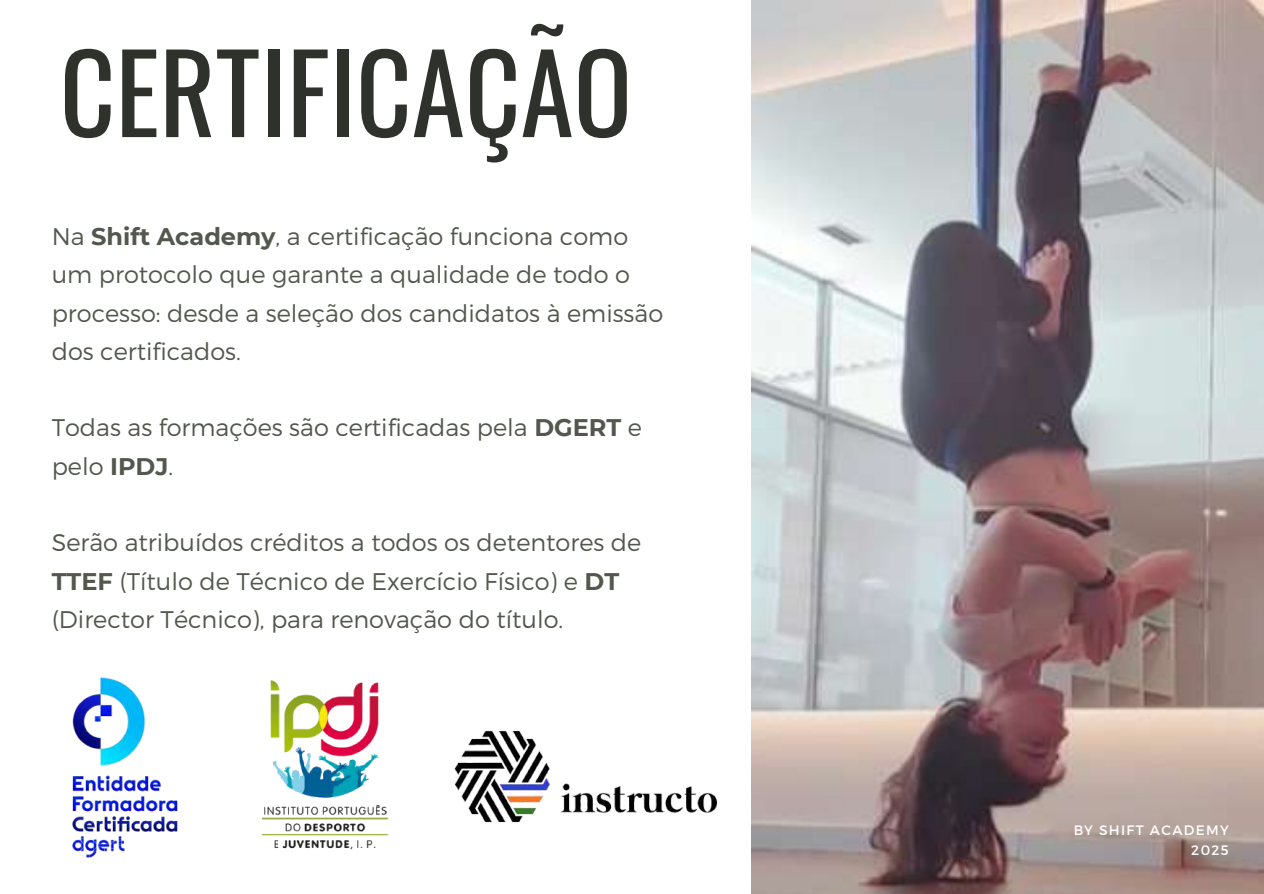
<style>
.page{position:relative;width:1264px;height:894px;background:#fff}
.page>*{position:absolute;margin:0;border:0;box-sizing:border-box;transform-origin:0 0}
.t1{font:108px "Oswald";color:#2f322c}
.t2{font:300 24px/38.2px "Montserrat";color:#52584d}
.t3{font:13.65px/19.8px "Montserrat";letter-spacing:.1em;color:#fff;text-align:right}
.s1{font-weight:700}
</style>
<div class="page">
<img style="left:751px;top:0;width:512px;height:893px">
<img style="left:262px;top:680px;width:127px;height:170px">
<img style="left:454px;top:730px;width:264px;height:93px">
<img style="left:72px;top:677px;width:106px;height:181px">
<h1 class="t1" style="left:60px;top:8px;width:573px">CERTIFICAÇÃO</h1>
<p class="t2" style="left:52px;top:216px;width:613px">Na <span class="s1">Shift Academy</span>, a certificação funciona como um protocolo que garante a qualidade de todo o processo: desde a seleção dos candidatos à emissão dos certificados.</p>
<p class="t2" style="left:52px;top:407px;width:592px">Todas as formações são certificadas pela <span class="s1">DGERT</span> e pelo <span class="s1">IPDJ</span>.</p>
<p class="t2" style="left:52px;top:522px;width:591px">Serão atribuídos créditos a todos os detentores de<br><span class="s1">TTEF</span> (Título de Técnico de Exercício Físico) e <span class="s1">DT </span>(Director Técnico), para renovação do título.</p>
<p class="t3" style="left:1072px;top:819px;width:157px">BY SHIFT ACADEMY<br>2025</p>
<p class="t3" style="left:1027px;top:822px;width:203px">BY SHIFT ACADEMY 2020</p>
</div>
